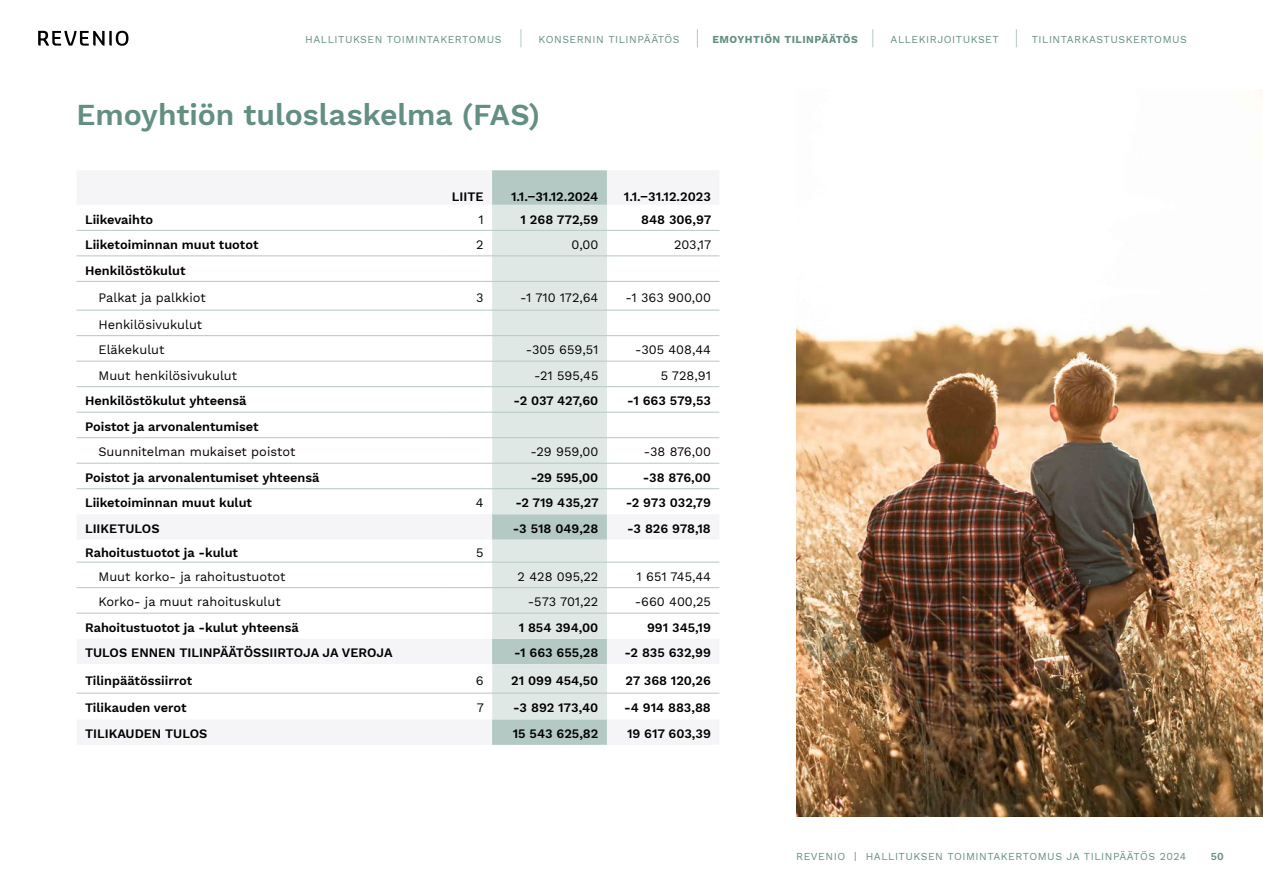
<style>
.page{position:relative;width:1263px;height:893px;background:#fff}
.page>*{position:absolute;margin:0;border:0;box-sizing:border-box;transform-origin:0 0}
.t1{font:600 30px "Work Sans";color:#638f82}
.t2{font:600 12.75px "Work Sans";color:#000}
.t3{font:12.75px/25.5px "Work Sans";color:#000}
.t4{font:10.5px "Work Sans";letter-spacing:.05em;color:#638f82}
.t5{font:700 10.5px "Work Sans";letter-spacing:.05em;color:#638f82}
.t6{font:600 10.5px "Work Sans";color:#638f82}
</style>
<div class="page">
<svg style="left:38px;top:31px;width:90px;height:15px"></svg>
<svg style="left:521px;top:29px;width:1px;height:18px"></svg>
<svg style="left:697px;top:29px;width:1px;height:18px"></svg>
<svg style="left:872px;top:29px;width:1px;height:18px"></svg>
<svg style="left:1016px;top:29px;width:1px;height:18px"></svg>
<div style="left:492px;top:170px;width:115px;height:575px;background:#b5c9c4"></div>
<svg style="left:77px;top:229px;width:642px;height:464px"></svg>
<svg style="left:492px;top:205px;width:115px;height:514px;background:#dbe4e2"></svg>
<svg style="left:77px;top:282px;width:415px;height:411px"></svg>
<svg style="left:77px;top:311px;width:365px;height:203px"></svg>
<hr style="left:77px;top:230px;width:365px;height:1px;background:#b5c9c4">
<hr style="left:442px;top:230px;width:50px;height:1px;background:#b5c9c4">
<hr style="left:492px;top:230px;width:115px;height:1px;background:#b5c9c4">
<hr style="left:607px;top:230px;width:112px;height:1px;background:#b5c9c4">
<hr style="left:77px;top:256px;width:365px;height:1px;background:#b5c9c4">
<hr style="left:442px;top:256px;width:50px;height:1px;background:#b5c9c4">
<hr style="left:492px;top:256px;width:115px;height:1px;background:#b5c9c4">
<hr style="left:607px;top:256px;width:112px;height:1px;background:#b5c9c4">
<hr style="left:77px;top:281px;width:365px;height:1px;background:#b5c9c4">
<hr style="left:442px;top:281px;width:50px;height:1px;background:#b5c9c4">
<hr style="left:492px;top:281px;width:115px;height:1px;background:#b5c9c4">
<hr style="left:607px;top:281px;width:112px;height:1px;background:#b5c9c4">
<hr style="left:77px;top:310px;width:365px;height:1px;background:#b5c9c4">
<hr style="left:442px;top:310px;width:50px;height:1px;background:#b5c9c4">
<hr style="left:492px;top:310px;width:115px;height:1px;background:#b5c9c4">
<hr style="left:607px;top:310px;width:112px;height:1px;background:#b5c9c4">
<hr style="left:77px;top:335px;width:365px;height:1px;background:#b5c9c4">
<hr style="left:442px;top:335px;width:50px;height:1px;background:#b5c9c4">
<hr style="left:492px;top:335px;width:115px;height:1px;background:#b5c9c4">
<hr style="left:607px;top:335px;width:112px;height:1px;background:#b5c9c4">
<hr style="left:77px;top:361px;width:365px;height:1px;background:#b5c9c4">
<hr style="left:442px;top:361px;width:50px;height:1px;background:#b5c9c4">
<hr style="left:492px;top:361px;width:115px;height:1px;background:#b5c9c4">
<hr style="left:607px;top:361px;width:112px;height:1px;background:#b5c9c4">
<hr style="left:77px;top:386px;width:365px;height:1px;background:#b5c9c4">
<hr style="left:442px;top:386px;width:50px;height:1px;background:#b5c9c4">
<hr style="left:492px;top:386px;width:115px;height:1px;background:#b5c9c4">
<hr style="left:607px;top:386px;width:112px;height:1px;background:#b5c9c4">
<hr style="left:77px;top:412px;width:365px;height:1px;background:#b5c9c4">
<hr style="left:442px;top:412px;width:50px;height:1px;background:#b5c9c4">
<hr style="left:492px;top:412px;width:115px;height:1px;background:#b5c9c4">
<hr style="left:607px;top:412px;width:112px;height:1px;background:#b5c9c4">
<hr style="left:77px;top:437px;width:365px;height:1px;background:#b5c9c4">
<hr style="left:442px;top:437px;width:50px;height:1px;background:#b5c9c4">
<hr style="left:492px;top:437px;width:115px;height:1px;background:#b5c9c4">
<hr style="left:607px;top:437px;width:112px;height:1px;background:#b5c9c4">
<hr style="left:77px;top:463px;width:365px;height:1px;background:#b5c9c4">
<hr style="left:442px;top:463px;width:50px;height:1px;background:#b5c9c4">
<hr style="left:492px;top:463px;width:115px;height:1px;background:#b5c9c4">
<hr style="left:607px;top:463px;width:112px;height:1px;background:#b5c9c4">
<hr style="left:77px;top:488px;width:365px;height:1px;background:#b5c9c4">
<hr style="left:442px;top:488px;width:50px;height:1px;background:#b5c9c4">
<hr style="left:492px;top:488px;width:115px;height:1px;background:#b5c9c4">
<hr style="left:607px;top:488px;width:112px;height:1px;background:#b5c9c4">
<hr style="left:77px;top:562px;width:365px;height:1px;background:#b5c9c4">
<hr style="left:442px;top:562px;width:50px;height:1px;background:#b5c9c4">
<hr style="left:492px;top:562px;width:115px;height:1px;background:#b5c9c4">
<hr style="left:607px;top:562px;width:112px;height:1px;background:#b5c9c4">
<hr style="left:77px;top:587px;width:365px;height:1px;background:#b5c9c4">
<hr style="left:442px;top:587px;width:50px;height:1px;background:#b5c9c4">
<hr style="left:492px;top:587px;width:115px;height:1px;background:#b5c9c4">
<hr style="left:607px;top:587px;width:112px;height:1px;background:#b5c9c4">
<hr style="left:77px;top:613px;width:365px;height:1px;background:#b5c9c4">
<hr style="left:442px;top:613px;width:50px;height:1px;background:#b5c9c4">
<hr style="left:492px;top:613px;width:115px;height:1px;background:#b5c9c4">
<hr style="left:607px;top:613px;width:112px;height:1px;background:#b5c9c4">
<hr style="left:77px;top:693px;width:365px;height:1px;background:#b5c9c4">
<hr style="left:442px;top:693px;width:50px;height:1px;background:#b5c9c4">
<hr style="left:492px;top:693px;width:115px;height:1px;background:#b5c9c4">
<hr style="left:607px;top:693px;width:112px;height:1px;background:#b5c9c4">
<img style="left:796px;top:89px;width:467px;height:727px">
<p class="t4" style="left:305px;top:33px;width:198px">HALLITUKSEN TOIMINTAKERTOMUS</p>
<p class="t4" style="left:539px;top:33px;width:143px">KONSERNIN TILINPÄÄTÖS</p>
<p class="t5" style="left:712px;top:33px;width:147px">EMOYHTIÖN TILINPÄÄTÖS</p>
<p class="t4" style="left:890px;top:33px;width:110px">ALLEKIRJOITUKSET</p>
<p class="t4" style="left:1032px;top:33px;width:157px">TILINTARKASTUSKERTOMUS</p>
<h1 class="t1" style="left:77px;top:98px;width:465px">Emoyhtiön tuloslaskelma (FAS)</h1>
<p class="t2" style="left:452px;top:189px;width:33px">LIITE</p>
<p class="t2" style="left:511px;top:189px;width:89px">1.1.–31.12.2024</p>
<p class="t2" style="left:624px;top:189px;width:88px">1.1.–31.12.2023</p>
<p class="t2" style="left:85px;top:212px;width:70px">Liikevaihto</p>
<p class="t3" style="left:478px;top:207px;width:7px">1</p>
<p class="t2" style="left:521px;top:212px;width:79px">1 268 772,59</p>
<p class="t2" style="left:641px;top:212px;width:72px">848 306,97</p>
<p class="t2" style="left:85px;top:237px;width:175px">Liiketoiminnan muut tuotot</p>
<p class="t3" style="left:476px;top:232px;width:9px">2</p>
<p class="t3" style="left:572px;top:232px;width:28px">0,00</p>
<p class="t3" style="left:674px;top:232px;width:39px">203,17</p>
<p class="t2" style="left:85px;top:263px;width:102px">Henkilöstökulut</p>
<p class="t3" style="left:99px;top:285px;width:109px">Palkat ja palkkiot</p>
<p class="t3" style="left:476px;top:285px;width:9px">3</p>
<p class="t3" style="left:520px;top:285px;width:80px">-1 710 172,64</p>
<p class="t3" style="left:626px;top:285px;width:87px">-1 363 900,00</p>
<p class="t3" style="left:99px;top:312px;width:105px">Henkilösivukulut<br>Eläkekulut</p>
<p class="t3" style="left:526px;top:338px;width:74px">-305 659,51</p>
<p class="t3" style="left:635px;top:338px;width:77px">-305 408,44</p>
<p class="t3" style="left:99px;top:363px;width:140px">Muut henkilösivukulut</p>
<p class="t3" style="left:534px;top:363px;width:66px">-21 595,45</p>
<p class="t3" style="left:661px;top:363px;width:52px">5 728,91</p>
<p class="t2" style="left:85px;top:394px;width:163px">Henkilöstökulut yhteensä</p>
<p class="t2" style="left:514px;top:394px;width:86px">-2 037 427,60</p>
<p class="t2" style="left:627px;top:394px;width:85px">-1 663 579,53</p>
<p class="t2" style="left:85px;top:419px;width:175px">Poistot ja arvonalentumiset</p>
<p class="t3" style="left:99px;top:440px;width:198px">Suunnitelman mukaiset poistot</p>
<p class="t3" style="left:530px;top:440px;width:69px">-29 959,00</p>
<p class="t3" style="left:644px;top:440px;width:69px">-38 876,00</p>
<p class="t2" style="left:85px;top:470px;width:236px">Poistot ja arvonalentumiset yhteensä</p>
<p class="t2" style="left:531px;top:470px;width:69px">-29 595,00</p>
<p class="t2" style="left:643px;top:470px;width:70px">-38 876,00</p>
<p class="t2" style="left:85px;top:496px;width:168px">Liiketoiminnan muut kulut</p>
<p class="t3" style="left:476px;top:491px;width:9px">4</p>
<p class="t2" style="left:515px;top:496px;width:85px">-2 719 435,27</p>
<p class="t2" style="left:626px;top:496px;width:87px">-2 973 032,79</p>
<p class="t2" style="left:85px;top:521px;width:76px">LIIKETULOS</p>
<p class="t2" style="left:513px;top:521px;width:87px">-3 518 049,28</p>
<p class="t2" style="left:627px;top:521px;width:85px">-3 826 978,18</p>
<p class="t2" style="left:85px;top:545px;width:154px">Rahoitustuotot ja -kulut</p>
<p class="t3" style="left:476px;top:540px;width:9px">5</p>
<p class="t3" style="left:99px;top:564px;width:188px">Muut korko- ja rahoitustuotot</p>
<p class="t3" style="left:518px;top:564px;width:82px">2 428 095,22</p>
<p class="t3" style="left:637px;top:564px;width:76px">1 651 745,44</p>
<p class="t3" style="left:99px;top:590px;width:184px">Korko- ja muut rahoituskulut</p>
<p class="t3" style="left:528px;top:590px;width:72px">-573 701,22</p>
<p class="t3" style="left:635px;top:590px;width:78px">-660 400,25</p>
<p class="t2" style="left:85px;top:620px;width:215px">Rahoitustuotot ja -kulut yhteensä</p>
<p class="t2" style="left:519px;top:620px;width:81px">1 854 394,00</p>
<p class="t2" style="left:647px;top:620px;width:65px">991 345,19</p>
<p class="t2" style="left:85px;top:646px;width:309px">TULOS ENNEN TILINPÄÄTÖSSIIRTOJA JA VEROJA</p>
<p class="t2" style="left:514px;top:646px;width:86px">-1 663 655,28</p>
<p class="t2" style="left:624px;top:646px;width:88px">-2 835 632,99</p>
<p class="t2" style="left:85px;top:673px;width:109px">Tilinpäätössiirrot</p>
<p class="t3" style="left:476px;top:668px;width:9px">6</p>
<p class="t2" style="left:511px;top:673px;width:89px">21 099 454,50</p>
<p class="t2" style="left:625px;top:673px;width:87px">27 368 120,26</p>
<p class="t2" style="left:85px;top:700px;width:103px">Tilikauden verot</p>
<p class="t3" style="left:477px;top:696px;width:9px">7</p>
<p class="t2" style="left:513px;top:700px;width:87px">-3 892 173,40</p>
<p class="t2" style="left:624px;top:700px;width:88px">-4 914 883,88</p>
<p class="t2" style="left:85px;top:726px;width:124px">TILIKAUDEN TULOS</p>
<p class="t2" style="left:513px;top:726px;width:87px">15 543 625,82</p>
<p class="t2" style="left:627px;top:726px;width:85px">19 617 603,39</p>
<p class="t4" style="left:796px;top:850px;width:392px">REVENIO | HALLITUKSEN TOIMINTAKERTOMUS JA TILINPÄÄTÖS 2024</p>
<p class="t6" style="left:1211px;top:850px;width:15px">50</p>
</div>
